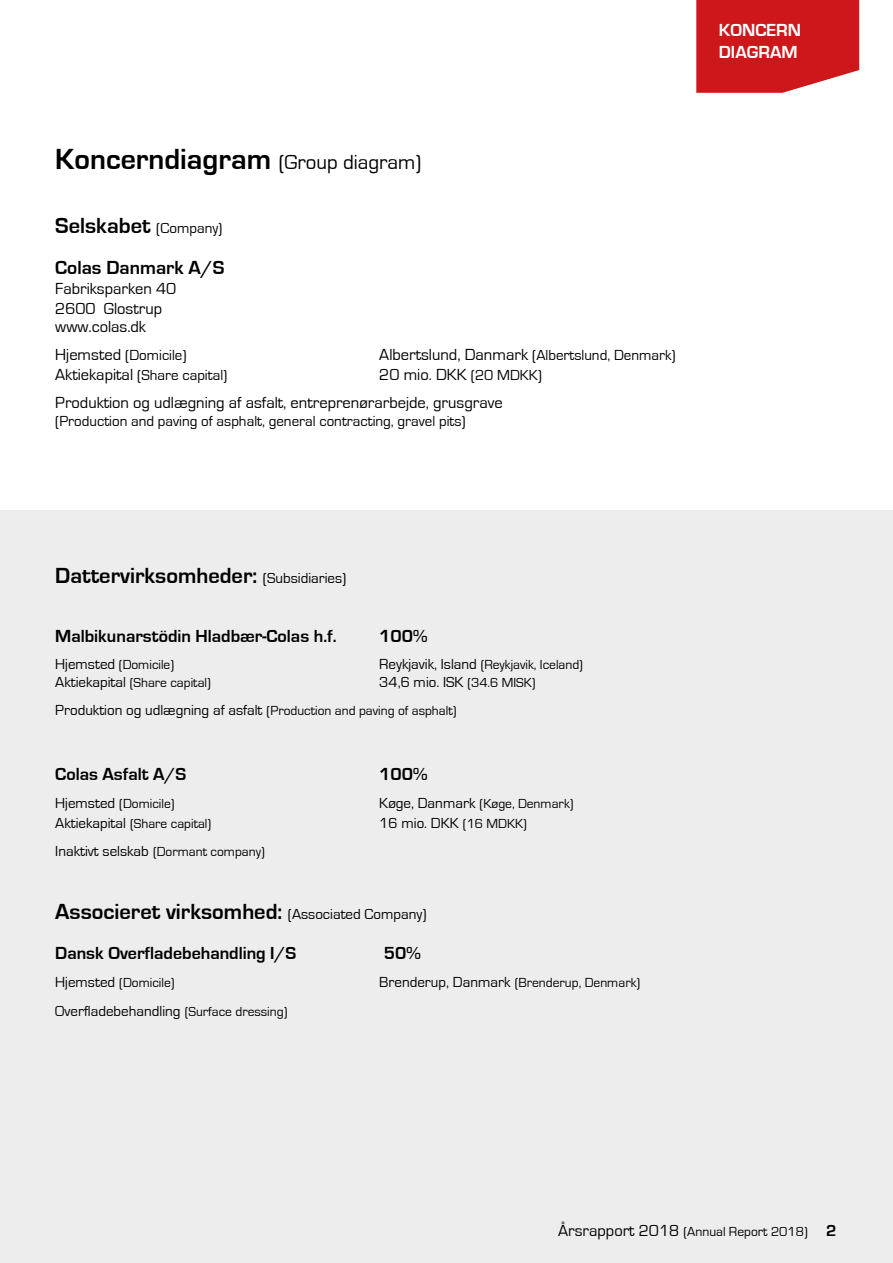
<style>
.page{position:relative;width:893px;height:1263px;background:#fff}
.page>*{position:absolute;margin:0;border:0;box-sizing:border-box;transform-origin:0 0}
.t1{font:700 30px "Eurostile";color:#000}
.t2{font:700 22.5px "Eurostile";color:#000}
.t3{font:700 19.5px "Eurostile";color:#000}
.t4{font:700 18px "Eurostile";color:#000}
.t5{font:700 18px/21.6px "Eurostile";color:#fff}
.t6{font:16.5px/19.8px "Eurostile";color:#000}
.t7{font:15px "Eurostile";color:#000}
.t8{font:13.5px "Eurostile";color:#000}
.s1{font-weight:400;font-size:21px}
.s2{font-weight:400;font-size:15px}
.s3{font-size:16.5px}
.s4{font-size:15px}
.s5{font-size:13.5px}
.s6{font-weight:700;font-size:16.5px}
</style>
<div class="page">
<div style="left:0;top:510px;width:893px;height:753px;background:#ededed"></div>
<svg style="left:696px;top:0;width:163px;height:93px;background:#d02528"></svg>
<h1 class="t1" style="left:55px;top:143px;width:368px">Koncerndiagram <span class="s1">(Group diagram)</span></h1>
<h2 class="t2" style="left:55px;top:213px;width:169px">Selskabet <span class="s2">(Company)</span></h2>
<h3 class="t3" style="left:55px;top:257px;width:171px">Colas Danmark A/S</h3>
<p class="t6" style="left:55px;top:279px;width:123px">Fabriksparken 40<br>2600 Glostrup</p>
<p class="t6" style="left:55px;top:317px;width:92px">www.colas.dk</p>
<p class="t7" style="left:55px;top:347px;width:133px"><span class="s3">Hjemsted</span> (Domicile)</p>
<p class="t7" style="left:379px;top:347px;width:298px"><span class="s3">Albertslund, Danmark</span> (Albertslund, Denmark)</p>
<p class="t7" style="left:55px;top:367px;width:174px"><span class="s3">Aktiekapital</span> (Share capital)</p>
<p class="t6" style="left:55px;top:361px;width:488px;line-height:28.3px;text-indent:324px">20 mio. DKK <span class="s4">(20 MDKK)<br></span>Produktion og udlægning af asfalt, entreprenørarbejde, grusgrave</p>
<p class="t7" style="left:55px;top:413px;width:412px">(Production and paving of asphalt, general contracting, gravel pits)</p>
<h3 class="t5" style="left:719px;top:20px;width:84px">KONCERN<br>DIAGRAM</h3>
<h2 class="t2" style="left:55px;top:563px;width:293px">Dattervirksomheder: <span class="s2">(Subsidiaries)</span></h2>
<h3 class="t4" style="left:55px;top:627px;width:283px">Malbikunarstödin Hladbær-Colas h.f.</h3>
<h3 class="t4" style="left:379px;top:627px;width:50px">100%</h3>
<p class="t8" style="left:55px;top:657px;width:120px"><span class="s4">Hjemsted</span> (Domicile)</p>
<p class="t8" style="left:379px;top:657px;width:205px"><span class="s4">Reykjavik, Island</span> (Reykjavik, Iceland)</p>
<p class="t8" style="left:55px;top:675px;width:157px"><span class="s4">Aktiekapital</span> (Share capital)</p>
<p class="t7" style="left:379px;top:674px;width:158px">34,6 mio. ISK <span class="s5">(34.6 MISK)</span></p>
<p class="t8" style="left:55px;top:703px;width:403px"><span class="s4">Produktion og udlægning af asfalt</span> (Production and paving of asphalt)</p>
<h3 class="t4" style="left:55px;top:764px;width:133px">Colas Asfalt A/S</h3>
<h3 class="t4" style="left:379px;top:764px;width:50px">100%</h3>
<p class="t8" style="left:55px;top:797px;width:121px"><span class="s4">Hjemsted</span> (Domicile)</p>
<p class="t8" style="left:379px;top:797px;width:196px"><span class="s4">Køge, Danmark</span> (Køge, Denmark)</p>
<p class="t8" style="left:55px;top:816px;width:157px"><span class="s4">Aktiekapital</span> (Share capital)</p>
<p class="t7" style="left:379px;top:815px;width:149px">16 mio. DKK <span class="s5">(16 MDKK)</span></p>
<p class="t8" style="left:55px;top:845px;width:211px"><span class="s4">Inaktivt selskab</span> (Dormant company)</p>
<h2 class="t2" style="left:55px;top:900px;width:373px">Associeret virksomhed: <span class="s2">(Associated Company)</span></h2>
<h3 class="t4" style="left:55px;top:943px;width:243px">Dansk Overfladebehandling I/S</h3>
<h3 class="t4" style="left:384px;top:943px;width:38px">50%</h3>
<p class="t8" style="left:55px;top:976px;width:121px"><span class="s4">Hjemsted</span> (Domicile)</p>
<p class="t8" style="left:379px;top:976px;width:262px"><span class="s4">Brenderup, Danmark</span> (Brenderup, Denmark)</p>
<p class="t7" style="left:55px;top:1003px;width:234px">Overfladebehandling <span class="s5">(Surface dressing)</span></p>
<p class="t8" style="left:558px;top:1224px;width:280px"><span class="s3">Årsrapport 2018</span> (Annual Report 2018) <span class="s6">2</span></p>
</div>
